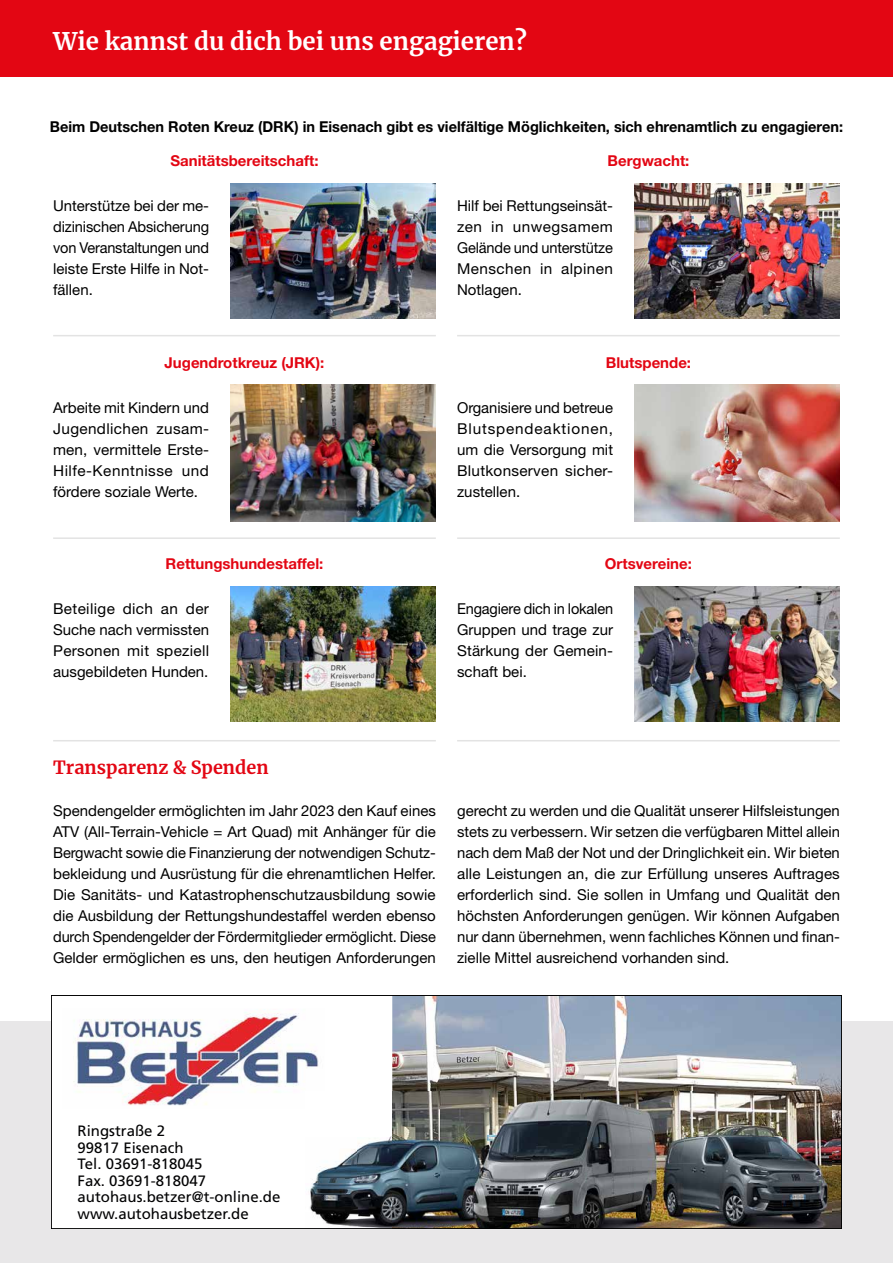
<style>
.page{position:relative;width:893px;height:1263px;background:#fff}
.page>*{position:absolute;margin:0;border:0;box-sizing:border-box;transform-origin:0 0}
.t1{font:700 24px "Merriweather";color:#fff}
.t2{font:700 18px "Merriweather";color:#e30613}
.t3{font:15px/21px "Helvetica Neue LT Std";color:#000;text-align:justify}
.t4{font:15px/16.5px "Frutiger LT Std";color:#020203}
.t5{font:700 15px "Helvetica Neue LT Std";color:#000}
.t6{font:700 15px "Helvetica Neue LT Std";color:#e30613}
</style>
<div class="page">
<div style="left:0;top:0;width:893px;height:77px;background:#e30613"></div>
<img style="left:230px;top:183px;width:206px;height:135px">
<img style="left:634px;top:183px;width:206px;height:135px">
<img style="left:230px;top:385px;width:206px;height:136px">
<img style="left:634px;top:385px;width:206px;height:136px">
<img style="left:230px;top:586px;width:206px;height:135px">
<img style="left:634px;top:586px;width:206px;height:135px">
<hr style="left:53px;top:335px;width:383px;height:1px;background:#e3e3e3">
<hr style="left:53px;top:537px;width:383px;height:2px;background:#e3e3e3">
<hr style="left:53px;top:740px;width:383px;height:1px;background:#e3e3e3">
<hr style="left:457px;top:335px;width:383px;height:1px;background:#e3e3e3">
<hr style="left:457px;top:537px;width:383px;height:2px;background:#e3e3e3">
<hr style="left:457px;top:740px;width:383px;height:1px;background:#e3e3e3">
<div style="left:0;top:1022px;width:893px;height:241px;background:#e8e7e8"></div>
<div style="left:51px;top:995px;width:791px;height:234px;background:#fff"></div>
<img style="left:73px;top:1009px;width:246px;height:97px">
<img style="left:392px;top:997px;width:448px;height:230px">
<img style="left:305px;top:1091px;width:526px;height:92px">
<img style="left:310px;top:1183px;width:82px;height:44px">
<img style="left:392px;top:1183px;width:439px;height:44px">
<div style="left:51px;top:995px;width:791px;height:234px;border:1px solid #000"></div>
<h1 class="t1" style="left:53px;top:25px;width:475px">Wie kannst du dich bei uns engagieren?</h1>
<p class="t5" style="left:50px;top:118px;width:795px">Beim Deutschen Roten Kreuz (DRK) in Eisenach gibt es vielfältige Möglichkeiten, sich ehrenamtlich zu engagieren:</p>
<p class="t6" style="left:170px;top:152px;width:150px">Sanitätsbereitschaft:</p>
<p class="t3" style="left:53px;top:195px;width:158px">Unterstütze bei der me&shy;dizinischen Absicherung von Veranstaltungen und leiste Erste Hilfe in Not&shy;fällen.</p>
<p class="t6" style="left:165px;top:353px;width:161px">Jugendrotkreuz (JRK):</p>
<p class="t3" style="left:53px;top:397px;width:157px">Arbeite mit Kindern und Jugendlichen zusam&shy;men, vermittele Erste-Hilfe-Kenntnisse und fördere soziale Werte.</p>
<p class="t6" style="left:166px;top:554px;width:159px">Rettungshundestaffel:</p>
<p class="t3" style="left:53px;top:598px;width:157px">Beteilige dich an der Suche nach vermissten Personen mit speziell ausgebildeten Hunden.</p>
<p class="t6" style="left:607px;top:152px;width:83px">Bergwacht:</p>
<p class="t3" style="left:457px;top:195px;width:157px">Hilf bei Rettungseinsät&shy;zen in unwegsamem Gelände und unterstütze Menschen in alpinen Notlagen.</p>
<p class="t6" style="left:606px;top:353px;width:87px">Blutspende:</p>
<p class="t3" style="left:457px;top:397px;width:157px">Organisiere und betreue Blutspendeaktionen, um die Versorgung mit Blutkonserven sicher&shy;zustellen.</p>
<p class="t6" style="left:605px;top:554px;width:88px">Ortsvereine:</p>
<p class="t3" style="left:457px;top:598px;width:157px">Engagiere dich in lokalen Gruppen und trage zur Stärkung der Gemein&shy;schaft bei.</p>
<p class="t2" style="left:53px;top:755px;width:217px">Transparenz &amp; Spenden</p>
<p class="t3" style="left:53px;top:800px;width:384px">Spendengelder ermöglichten im Jahr 2023 den Kauf eines ATV (All-Terrain-Vehicle = Art Quad) mit Anhänger für die Bergwacht sowie die Finanzierung der notwendigen Schutz&shy;bekleidung und Ausrüstung für die ehrenamtlichen Helfer.<br>Die Sanitäts- und Katastrophenschutzausbildung sowie die Ausbildung der Rettungshundestaffel werden ebenso durch Spendengelder der Fördermitglieder ermöglicht. Diese Gelder ermöglichen es uns, den heutigen Anforderungen</p>
<p class="t3" style="left:457px;top:800px;width:384px">gerecht zu werden und die Qualität unserer Hilfsleistungen stets zu verbessern. Wir setzen die verfügbaren Mittel allein nach dem Maß der Not und der Dringlichkeit ein. Wir bieten alle Leistungen an, die zur Erfüllung unseres Auftrages erforderlich sind. Sie sollen in Umfang und Qualität den höchsten Anforderungen genügen. Wir können Aufgaben nur dann übernehmen, wenn fachliches Können und finan&shy;zielle Mittel ausreichend vorhanden sind.</p>
<p class="t4" style="left:78px;top:1123px;width:204px">Ringstraße 2<br>99817 Eisenach<br>Tel. 03691-818045<br>Fax. 03691-818047 autohaus.betzer@t-online.de www.autohausbetzer.de</p>
</div>
